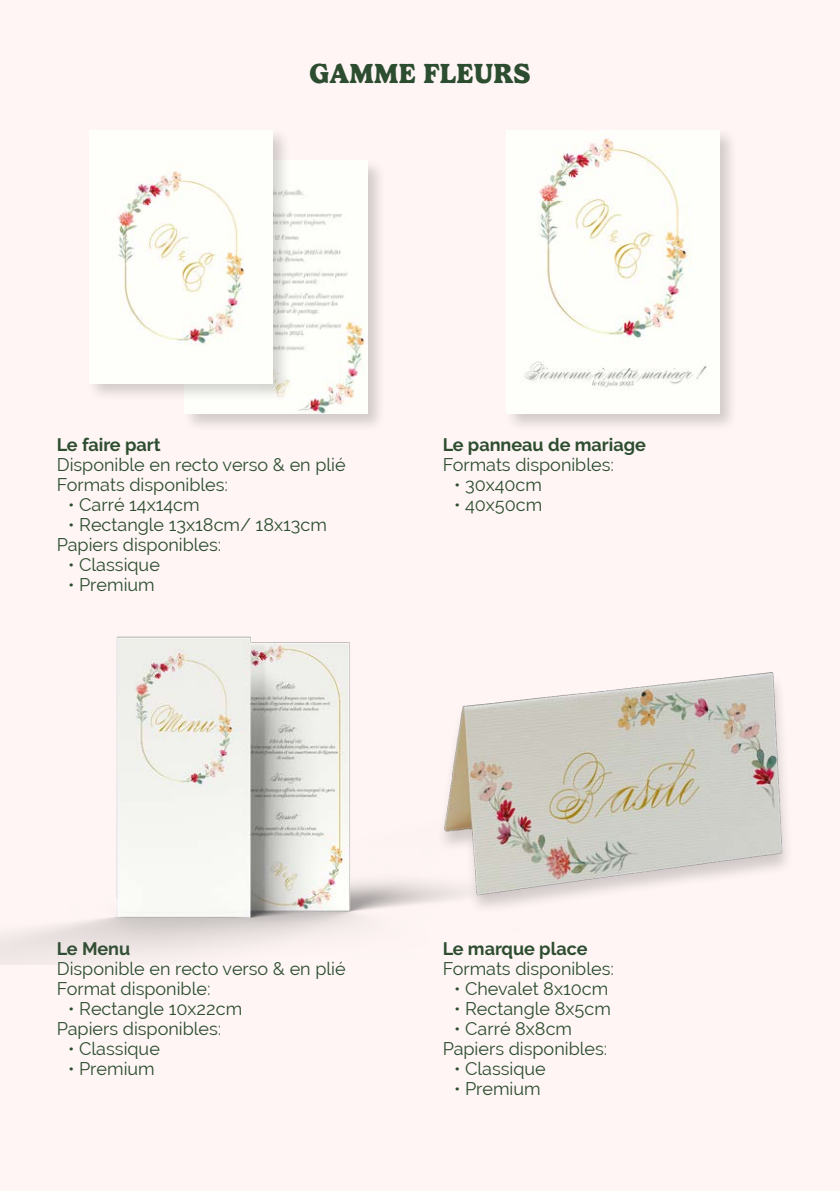
<style>
.page{position:relative;width:840px;height:1191px;background:#fff}
.page>*{position:absolute;margin:0;border:0;box-sizing:border-box;transform-origin:0 0}
.t1{font:700 28px "Gelica";letter-spacing:-.005em;color:#2d4d30}
.t2{font:18px "Raleway";color:#2d4d30}
.t3{font:700 18px "Raleway";color:#2d4d30}
</style>
<div class="page">
<div style="left:0;top:0;width:839px;height:1191px;background:#fef5f4"></div>
<div style="left:182px;top:158px;width:204px;height:274px;background:#231f20;opacity:.2"></div>
<img style="left:185px;top:161px;width:182px;height:253px">
<div style="left:86px;top:127px;width:205px;height:275px;background:#231f20;opacity:.2"></div>
<img style="left:89px;top:130px;width:183px;height:253px">
<div style="left:503px;top:127px;width:234px;height:305px;background:#231f20;opacity:.2"></div>
<img style="left:506px;top:130px;width:212px;height:284px">
<img style="left:0;top:636px;width:435px;height:328px">
<div style="left:435px;top:673px;width:357px;height:241px;background:#231f20;opacity:.2"></div>
<img style="left:442px;top:672px;width:340px;height:228px">
<p class="t1" style="left:309px;top:57px;width:222px">GAMME FLEURS</p>
<p class="t3" style="left:57px;top:434px;width:105px">Le faire part</p>
<p class="t2" style="left:57px;top:454px;width:290px">Disponible en recto verso &amp; en plié</p>
<p class="t2" style="left:57px;top:474px;width:173px">Formats disponibles:</p>
<p class="t2" style="left:68px;top:494px;width:133px">• Carré 14x14cm</p>
<p class="t2" style="left:68px;top:514px;width:260px">• Rectangle 13x18cm/ 18x13cm</p>
<p class="t2" style="left:57px;top:534px;width:166px">Papiers disponibles:</p>
<p class="t2" style="left:68px;top:554px;width:93px">• Classique</p>
<p class="t2" style="left:68px;top:574px;width:88px">• Premium</p>
<p class="t3" style="left:442px;top:434px;width:205px">Le panneau de mariage</p>
<p class="t2" style="left:442px;top:454px;width:173px">Formats disponibles:</p>
<p class="t2" style="left:454px;top:474px;width:89px">• 30x40cm</p>
<p class="t2" style="left:454px;top:494px;width:90px">• 40x50cm</p>
<p class="t3" style="left:57px;top:938px;width:75px">Le Menu</p>
<p class="t2" style="left:57px;top:958px;width:290px">Disponible en recto verso &amp; en plié</p>
<p class="t2" style="left:57px;top:978px;width:155px">Format disponible:</p>
<p class="t2" style="left:68px;top:998px;width:175px">• Rectangle 10x22cm</p>
<p class="t2" style="left:57px;top:1018px;width:166px">Papiers disponibles:</p>
<p class="t2" style="left:68px;top:1038px;width:93px">• Classique</p>
<p class="t2" style="left:68px;top:1058px;width:88px">• Premium</p>
<p class="t3" style="left:442px;top:938px;width:146px">Le marque place</p>
<p class="t2" style="left:442px;top:958px;width:173px">Formats disponibles:</p>
<p class="t2" style="left:454px;top:978px;width:156px">• Chevalet 8x10cm</p>
<p class="t2" style="left:454px;top:998px;width:158px">• Rectangle 8x5cm</p>
<p class="t2" style="left:454px;top:1018px;width:119px">• Carré 8x8cm</p>
<p class="t2" style="left:442px;top:1038px;width:166px">Papiers disponibles:</p>
<p class="t2" style="left:454px;top:1058px;width:93px">• Classique</p>
<p class="t2" style="left:454px;top:1078px;width:88px">• Premium</p>
</div>
